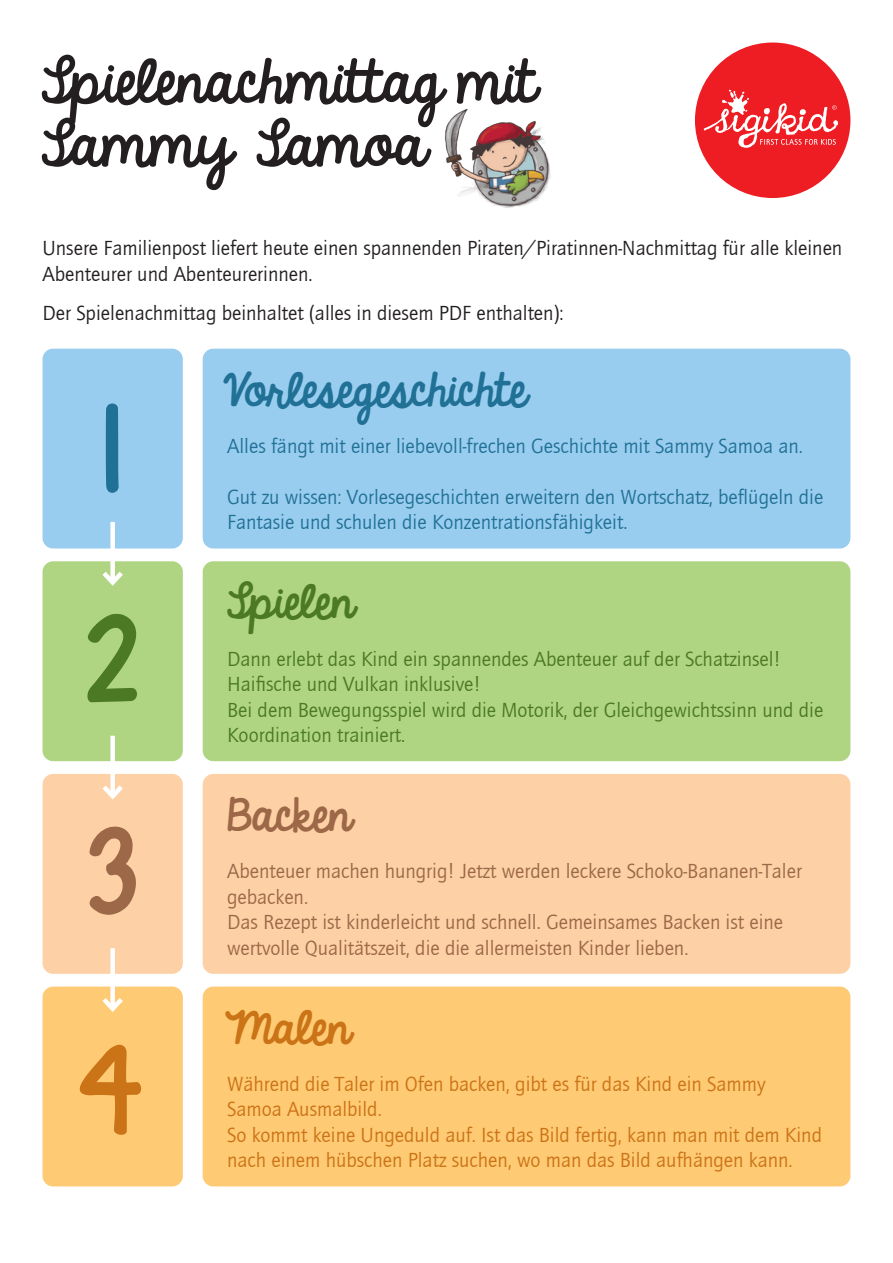
<style>
.page{position:relative;width:893px;height:1263px;background:#fff}
.page>*{position:absolute;margin:0;border:0;box-sizing:border-box;transform-origin:0 0}
.t1{font:52.5px/63px "Sigikid Always A Good Time";color:#231f20}
.t2{font:40.5px "Sigikid Always A Good Time";color:#217196}
.t3{font:40.5px "Sigikid Always A Good Time";color:#4c7923}
.t4{font:40.5px "Sigikid Always A Good Time";color:#9c6847}
.t5{font:40.5px "Sigikid Always A Good Time";color:#cb7317}
.t6{font:21px/25.5px "Quay Itc T";color:#9c6847}
.t7{font:21px/25.5px "Quay Itc T";color:#cb7317}
.t8{font:21px/25.5px "Quay Itc T";color:#231f20}
.t9{font:21px/25.5px "Quay Itc T";color:#217196}
.t10{font:21px/25.5px "Quay Itc T";color:#4c7923}
</style>
<div class="page">
<div style="left:203px;top:349px;width:647px;height:199px;background:#99cdef;border-radius:11px"></div>
<div style="left:43px;top:349px;width:140px;height:199px;background:#99cdef;border-radius:11px"></div>
<svg style="left:106px;top:403px;width:13px;height:90px"></svg>
<div style="left:203px;top:561px;width:647px;height:200px;background:#afd582;border-radius:11px"></div>
<div style="left:43px;top:561px;width:140px;height:200px;background:#afd582;border-radius:11px"></div>
<svg style="left:87px;top:614px;width:50px;height:88px"></svg>
<div style="left:203px;top:774px;width:647px;height:200px;background:#fdd0a6;border-radius:11px"></div>
<div style="left:203px;top:986px;width:647px;height:200px;background:#feca73;border-radius:11px"></div>
<img style="left:445px;top:109px;width:106px;height:99px">
<div style="left:43px;top:774px;width:140px;height:200px;background:#fdd0a6;border-radius:11px"></div>
<svg style="left:89px;top:826px;width:47px;height:89px"></svg>
<div style="left:43px;top:986px;width:140px;height:200px;background:#feca73;border-radius:11px"></div>
<svg style="left:79px;top:1044px;width:62px;height:91px"></svg>
<div style="left:110px;top:522px;width:5px;height:60px;background:#fff"></div>
<svg style="left:102px;top:567px;width:21px;height:19px"></svg>
<div style="left:110px;top:736px;width:5px;height:60px;background:#fff"></div>
<svg style="left:102px;top:781px;width:21px;height:19px"></svg>
<div style="left:110px;top:948px;width:5px;height:61px;background:#fff"></div>
<svg style="left:102px;top:993px;width:21px;height:19px"></svg>
<div style="left:695px;top:43px;width:155px;height:155px;background:#ee1d23;border-radius:50%"></div>
<svg style="left:704px;top:90px;width:134px;height:58px"></svg>
<p class="t1" style="left:32px;top:53px;width:505px">Spielenachmittag mit<br>Sammy Samoa</p>
<p class="t8" style="left:43px;top:235px;width:801px">Unsere Familienpost liefert heute einen spannenden Piraten/Piratinnen-Nachmittag für alle kleinen<br>Abenteurer und Abenteurerinnen.</p>
<p class="t8" style="left:43px;top:300px;width:523px">Der Spielenachmittag beinhaltet (alles in diesem PDF enthalten):</p>
<p class="t2" style="left:224px;top:359px;width:304px">Vorlesegeschichte</p>
<p class="t9" style="left:227px;top:433px;width:577px">Alles fängt mit einer liebevoll-frechen Geschichte mit Sammy Samoa an.</p>
<p class="t9" style="left:227px;top:484px;width:598px">Gut zu wissen: Vorlesegeschichten erweitern den Wortschatz, beflügeln die<br>Fantasie und schulen die Konzentrationsfähigkeit.</p>
<p class="t3" style="left:220px;top:572px;width:136px">Spielen</p>
<p class="t10" style="left:227px;top:645px;width:555px">Dann erlebt das Kind ein spannendes Abenteuer auf der Schatzinsel!<br>Haifische und Vulkan inklusive!</p>
<p class="t10" style="left:227px;top:696px;width:598px">Bei dem Bewegungsspiel wird die Motorik, der Gleichgewichtssinn und die<br>Koordination trainiert.</p>
<p class="t4" style="left:227px;top:784px;width:126px">Backen</p>
<p class="t6" style="left:227px;top:858px;width:576px">Abenteuer machen hungrig! Jetzt werden leckere Schoko-Bananen-Taler gebacken.</p>
<p class="t6" style="left:227px;top:909px;width:558px">Das Rezept ist kinderleicht und schnell. Gemeinsames Backen ist eine wertvolle Qualitätszeit, die die allermeisten Kinder lieben.</p>
<p class="t5" style="left:225px;top:997px;width:127px">Malen</p>
<p class="t7" style="left:227px;top:1071px;width:540px">Während die Taler im Ofen backen, gibt es für das Kind ein Sammy<br>Samoa Ausmalbild.</p>
<p class="t7" style="left:227px;top:1122px;width:596px">So kommt keine Ungeduld auf. Ist das Bild fertig, kann man mit dem Kind nach einem hübschen Platz suchen, wo man das Bild aufhängen kann.</p>
</div>
